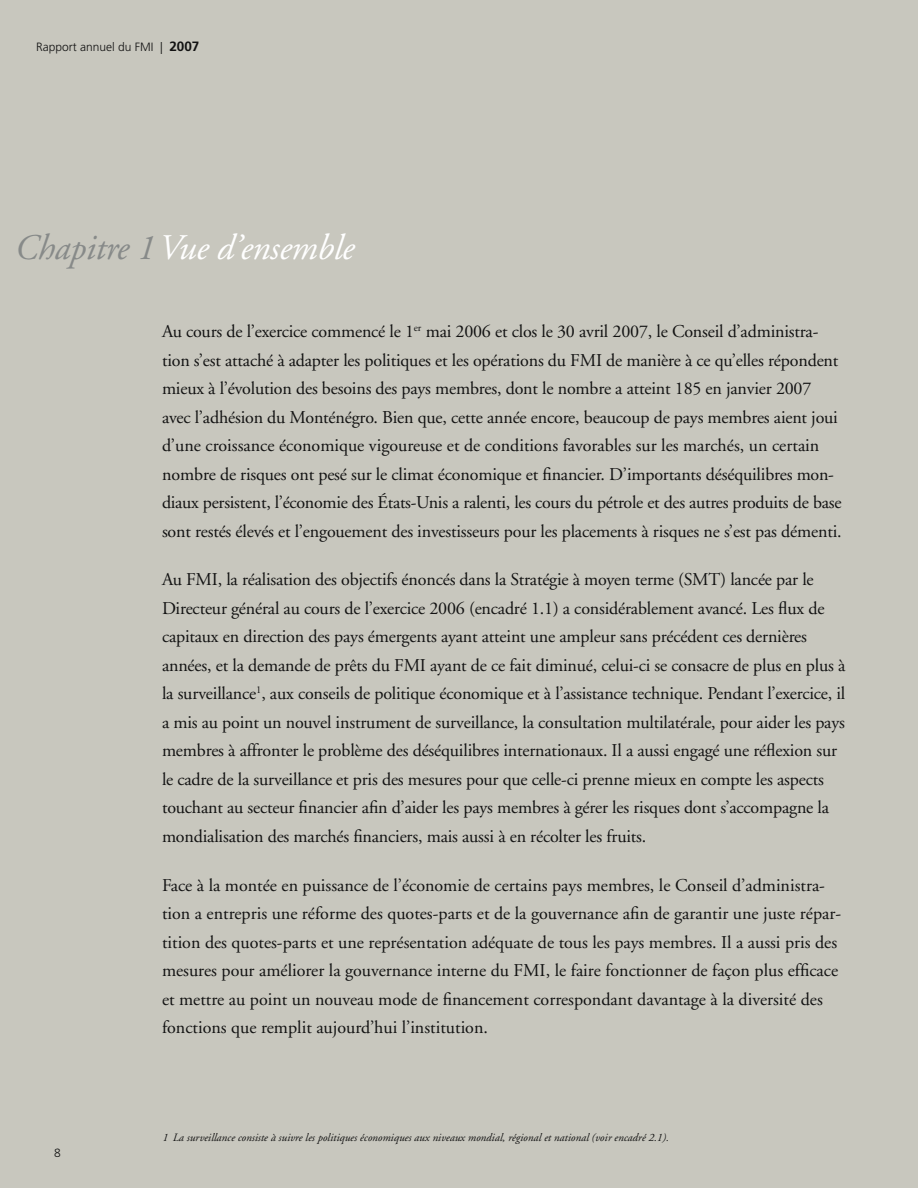
<style>
.page{position:relative;width:918px;height:1188px;background:#c8c7be}
.page>*{position:absolute;margin:0;border:0;box-sizing:border-box;transform-origin:0 0}
.t1{font:italic 36px "Adobe Garamond";letter-spacing:-.01em;color:#fff}
.t2{font:18px/28.5px "Adobe Garamond";letter-spacing:-.01em;color:#121212}
.t3{font:300 12px "Frutiger";color:#121212}
.t4{font:italic 11.25px "Adobe Garamond";color:#121212}
.s1{font-weight:700;font-size:13.5px}
.s2{color:#878a89}
</style>
<div class="page">
<p class="t3" style="left:54px;top:40px;width:165px">Rapport annuel du FMI | <span class="s1">2007</span></p>
<p class="t3" style="left:36px;top:40px;width:165px">Rapport annuel du FMI | <span class="s1">2007</span></p>
<h1 class="t1" style="left:14px;top:228px;width:341px"><span class="s2">Chapitre 1</span>Vue d’ensemble</h1>
<p class="t2" style="left:162px;top:318px;width:681px">Au cours de l’exercice commencé le 1<sup>er</sup> mai 2006 et clos le 30 avril 2007, le Conseil d’administra&shy;tion s’est attaché à adapter les politiques et les opérations du FMI de manière à ce qu’elles répondent mieux à l’évolution des besoins des pays membres, dont le nombre a atteint 185 en janvier 2007 avec l’adhésion du Monténégro. Bien que, cette année encore, beaucoup de pays membres aient joui d’une croissance économique vigoureuse et de conditions favorables sur les marchés, un certain nombre de risques ont pesé sur le climat économique et financier. D’importants déséquilibres mon&shy;diaux persistent, l’économie des États-Unis a ralenti, les cours du pétrole et des autres produits de base sont restés élevés et l’engouement des investisseurs pour les placements à risques ne s’est pas démenti.</p>
<p class="t2" style="left:162px;top:566px;width:685px">Au FMI, la réalisation des objectifs énoncés dans la Stratégie à moyen terme (SMT) lancée par le Directeur général au cours de l’exercice 2006 (encadré 1.1) a considérablement avancé. Les flux de capitaux en direction des pays émergents ayant atteint une ampleur sans précédent ces dernières années, et la demande de prêts du FMI ayant de ce fait diminué, celui-ci se consacre de plus en plus à la surveillance<sup>1</sup>, aux conseils de politique économique et à l’assistance technique. Pendant l’exercice, il a mis au point un nouvel instrument de surveillance, la consultation multilatérale, pour aider les pays membres à affronter le problème des déséquilibres internationaux. Il a aussi engagé une réflexion sur le cadre de la surveillance et pris des mesures pour que celle-ci prenne mieux en compte les aspects touchant au secteur financier afin d’aider les pays membres à gérer les risques dont s’accompagne la mondialisation des marchés financiers, mais aussi à en récolter les fruits.</p>
<p class="t2" style="left:162px;top:871px;width:681px">Face à la montée en puissance de l’économie de certains pays membres, le Conseil d’administra&shy;tion a entrepris une réforme des quotes-parts et de la gouvernance afin de garantir une juste répar&shy;tition des quotes-parts et une représentation adéquate de tous les pays membres. Il a aussi pris des mesures pour améliorer la gouvernance interne du FMI, le faire fonctionner de façon plus efficace et mettre au point un nouveau mode de financement correspondant davantage à la diversité des fonctions que remplit aujourd’hui l’institution.</p>
<p class="t4" style="left:162px;top:1131px;width:508px">1 La surveillance consiste à suivre les politiques économiques aux niveaux mondial, régional et national (voir encadré 2.1).</p>
</div>
